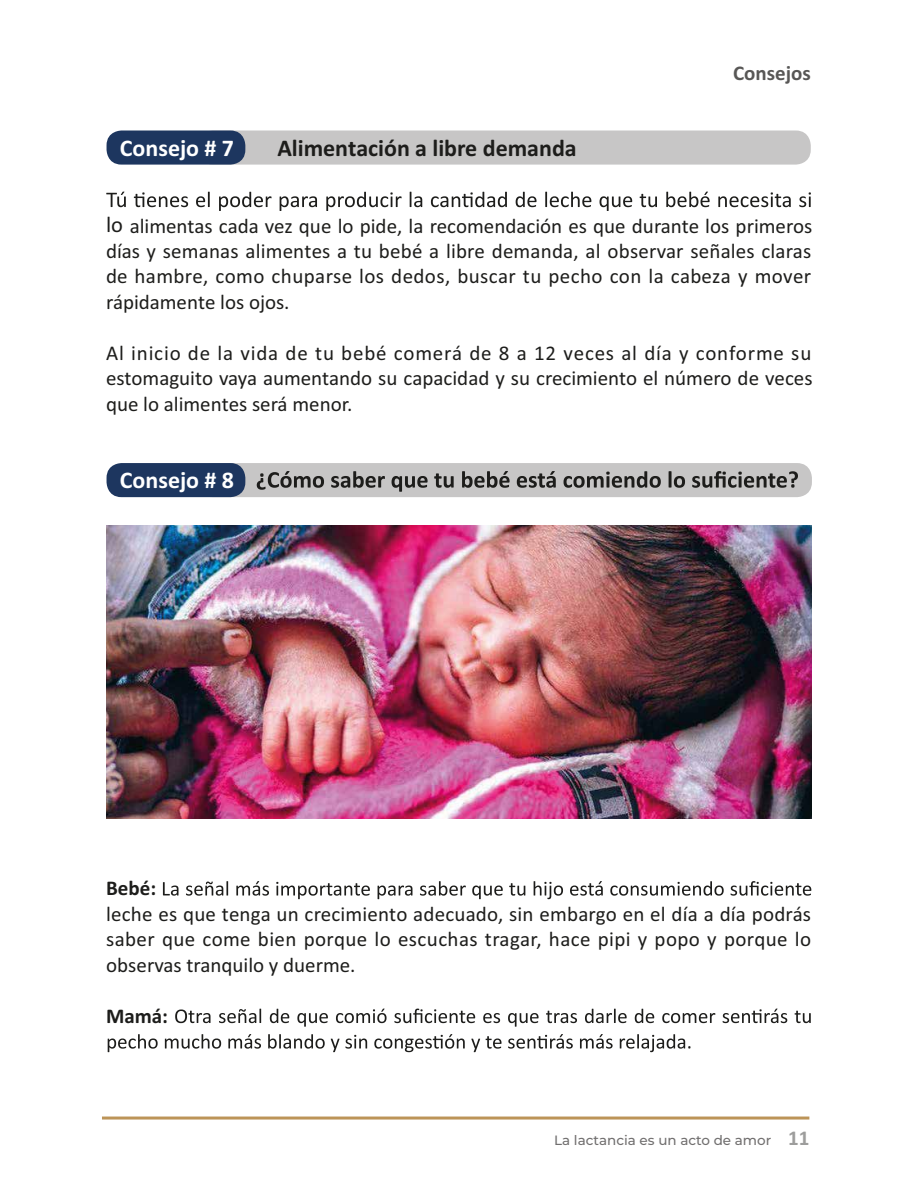
<style>
.page{position:relative;width:918px;height:1188px;background:#fff}
.page>*{position:absolute;margin:0;border:0;box-sizing:border-box;transform-origin:0 0}
.t1{font:700 24px "Calibri";color:#1d1d1b}
.t2{font:700 24px "Calibri";color:#fff}
.t3{font:21px/25.5px "Calibri";color:#1d1d1b;text-align:justify}
.t4{font:700 21px "Calibri";color:#1d1d1b}
.t5{font:700 21px "Calibri";color:#585756}
.t6{font:500 13.5px "Montserrat";color:#716f6f}
.s1{font-size:22.5px}
.s2{font-family:"Calibri";font-weight:700;font-size:21px;color:#9d9d9c}
</style>
<div class="page">
<svg style="left:106px;top:192px;width:705px;height:19px"></svg>
<svg style="left:163px;top:881px;width:648px;height:18px"></svg>
<svg style="left:175px;top:1009px;width:636px;height:18px"></svg>
<svg style="left:108px;top:1034px;width:582px;height:18px"></svg>
<img style="left:106px;top:526px;width:706px;height:293px">
<div style="left:198px;top:130px;width:613px;height:35px;background:#c7c6c6;border-radius:15px"></div>
<div style="left:107px;top:130px;width:138px;height:35px;background:#1d365f;border-radius:15px"></div>
<div style="left:198px;top:463px;width:614px;height:34px;background:#c7c6c6;border-radius:15px"></div>
<div style="left:107px;top:463px;width:138px;height:34px;background:#1d365f;border-radius:15px"></div>
<svg style="left:257px;top:471px;width:541px;height:21px"></svg>
<hr style="left:102px;top:1117px;width:707px;height:3px;background:#bc9458">
<p class="t2" style="left:120px;top:133px;width:116px">Consejo # 7</p>
<p class="t1" style="left:277px;top:133px;width:301px">Alimentación a libre demanda</p>
<p class="t5" style="left:733px;top:59px;width:79px">Consejos</p>
<p class="t3" style="left:106px;top:213px;width:708px"><span class="s1">lo</span> alimentas cada vez que lo pide, la recomendación es que durante los primeros días y semanas alimentes a tu bebé a libre demanda, al observar señales claras de hambre, como chuparse los dedos, buscar tu pecho con la cabeza y mover rápidamente los ojos.</p>
<p class="t3" style="left:106px;top:340px;width:708px">Al inicio de la vida de tu bebé comerá de 8 a 12 veces al día y conforme su estomaguito vaya aumentando su capacidad y su crecimiento el número de veces que lo alimentes será menor.</p>
<p class="t2" style="left:120px;top:464px;width:116px">Consejo # 8</p>
<p class="t4" style="left:106px;top:875px;width:51px">Bebé:</p>
<p class="t3" style="left:106px;top:901px;width:707px">leche es que tenga un crecimiento adecuado, sin embargo en el día a día podrás saber que come bien porque lo escuchas tragar, hace pipi y popo y porque lo observas tranquilo y duerme.</p>
<p class="t4" style="left:106px;top:1003px;width:63px">Mamá:</p>
<p class="t6" style="left:554px;top:1131px;width:257px">La lactancia es un acto de amor <span class="s2">11</span></p>
</div>
